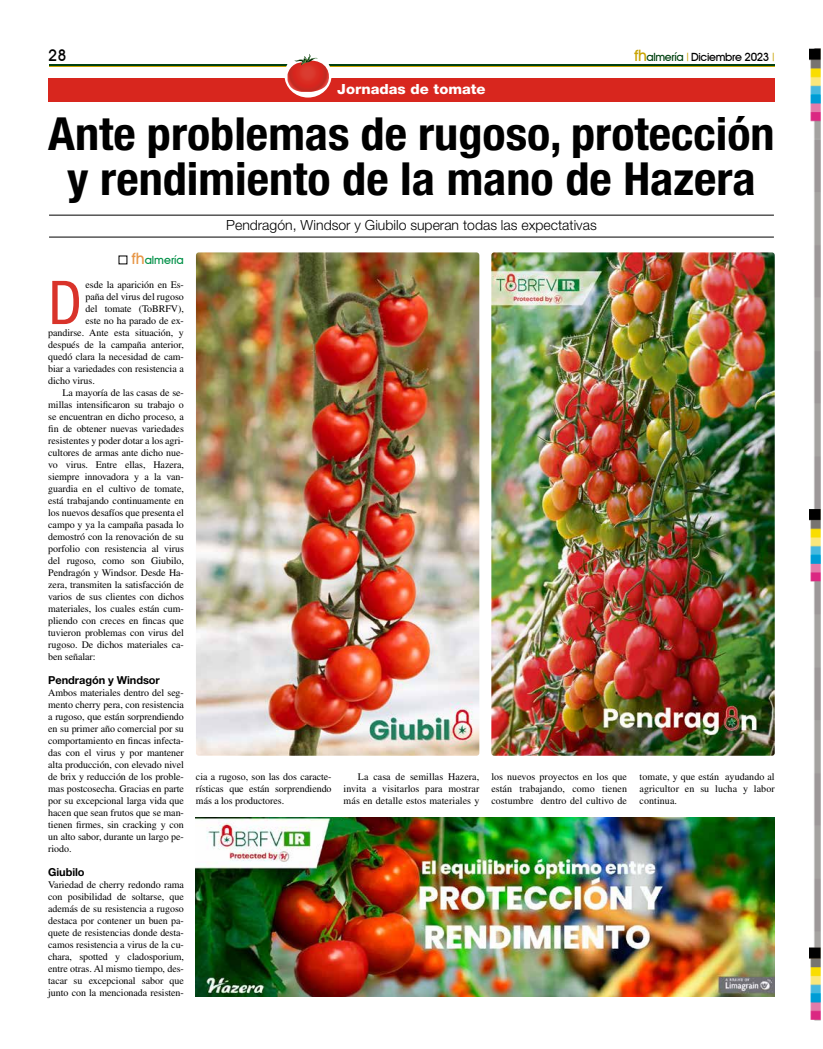
<style>
.page{position:relative;width:823px;height:1049px;background:#fff}
.page>*{position:absolute;margin:0;border:0;box-sizing:border-box;transform-origin:0 0}
.t1{font:condensed 60.4px "Helvetica Neue LT Std";color:#d9332a}
.t2{font:700 condensed 45.7px/45.5px "Helvetica Neue LT Std";color:#000;text-align:center;scale:1.06 1}
.t3{font:500 16px "Avant Garde IT Cby BT";color:#000}
.t4{font:300 14px "Helvetica Neue LT Std";color:#000}
.t5{font:800 14px "Helvetica Neue LT Std";color:#fff;scale:1.06 1}
.t6{font:500 11.3px "Avant Garde IT Cby BT";letter-spacing:-.03em;color:#000}
.t7{font:500 11.3px "Avant Garde IT Cby BT";color:#009047}
.t8{font:700 11px "Helvetica Neue LT Std";letter-spacing:-.005em;color:#000}
.t9{font:10px/12px "Times LT Std";letter-spacing:-.005em;color:#000;text-align:justify}
.s1{font-size:15.7px;color:#c9a300}
.s2{color:#004110}
.s3{font-family:"Helvetica Neue LT Std";font-weight:400;font-stretch:condensed;color:#c9a300}
.s4{font-size:15.7px;color:#e79646}
</style>
<div class="page">
<hr style="left:49px;top:65px;width:725px;height:1px;background:#004110">
<hr style="left:49px;top:67px;width:725px;height:1px;background:#c9a300">
<img style="left:809px;top:48px;width:12px;height:973px">
<div style="left:48px;top:78px;width:726px;height:23px;background:#d8261e"></div>
<svg style="left:284px;top:53px;width:47px;height:45px"></svg>
<svg style="left:287px;top:53px;width:45px;height:39px"></svg>
<hr style="left:49px;top:215px;width:724px;height:1px;background:#000">
<hr style="left:49px;top:237px;width:724px;height:1px;background:#000">
<img style="left:196px;top:252px;width:283px;height:504px">
<img style="left:491px;top:252px;width:283px;height:504px">
<img style="left:196px;top:817px;width:578px;height:179px">
<h3 class="t3" style="left:48px;top:46px;width:20px">28</h3>
<p class="t6" style="left:633px;top:50px;width:142px"><span class="s1">fh</span><span class="s2">almería</span> <span class="s3">|</span> Diciembre 2023 <span class="s3">|</span></p>
<h3 class="t5" style="left:337px;top:81px;width:141px">Jornadas de tomate</h3>
<h2 class="t2" style="left:48px;top:110px;width:686px">Ante problemas de rugoso, protección y rendimiento de la mano de Hazera</h2>
<h3 class="t4" style="left:226px;top:217px;width:372px">Pendragón, Windsor y Giubilo superan todas las expectativas</h3>
<p class="t7" style="left:131px;top:253px;width:54px"><span class="s4">fh</span>almería</p>
<h1 class="t1" style="left:48px;top:268px;width:35px">D</h1>
<p class="t9" style="left:85px;top:279px;width:100px">esde la aparición en Es-</p>
<p class="t9" style="left:85px;top:291px;width:100px">paña del virus del rugoso</p>
<p class="t9" style="left:85px;top:303px;width:100px">del tomate (ToBRFV),</p>
<p class="t9" style="left:85px;top:315px;width:100px">este no ha parado de ex-</p>
<p class="t9" style="left:48px;top:327px;width:137px">pandirse. Ante esta situación, y</p>
<p class="t9" style="left:48px;top:339px;width:137px">después de la campaña anterior,</p>
<p class="t9" style="left:48px;top:351px;width:137px">quedó clara la necesidad de cam-</p>
<p class="t9" style="left:48px;top:363px;width:137px">biar a variedades con resistencia a</p>
<p class="t9" style="left:48px;top:375px;width:48px">dicho virus.</p>
<p class="t9" style="left:62px;top:387px;width:123px">La mayoría de las casas de se-</p>
<p class="t9" style="left:48px;top:399px;width:137px">millas intensificaron su trabajo o</p>
<p class="t9" style="left:48px;top:411px;width:137px">se encuentran en dicho proceso, a</p>
<p class="t9" style="left:48px;top:423px;width:137px">fin de obtener nuevas variedades</p>
<p class="t9" style="left:48px;top:435px;width:137px">resistentes y poder dotar a los agri-</p>
<p class="t9" style="left:48px;top:447px;width:137px">cultores de armas ante dicho nue-</p>
<p class="t9" style="left:48px;top:459px;width:137px">vo virus. Entre ellas, Hazera,</p>
<p class="t9" style="left:48px;top:471px;width:137px">siempre innovadora y a la van-</p>
<p class="t9" style="left:48px;top:483px;width:137px">guardia en el cultivo de tomate,</p>
<p class="t9" style="left:48px;top:495px;width:137px">está trabajando continuamente en</p>
<p class="t9" style="left:48px;top:507px;width:137px">los nuevos desafíos que presenta el</p>
<p class="t9" style="left:48px;top:519px;width:137px">campo y ya la campaña pasada lo</p>
<p class="t9" style="left:48px;top:531px;width:137px">demostró con la renovación de su</p>
<p class="t9" style="left:48px;top:543px;width:137px">porfolio con resistencia al virus</p>
<p class="t9" style="left:48px;top:555px;width:137px">del rugoso, como son Giubilo,</p>
<p class="t9" style="left:48px;top:567px;width:137px">Pendragón y Windsor. Desde Ha-</p>
<p class="t9" style="left:48px;top:579px;width:137px">zera, transmiten la satisfacción de</p>
<p class="t9" style="left:48px;top:591px;width:137px">varios de sus clientes con dichos</p>
<p class="t9" style="left:48px;top:603px;width:137px">materiales, los cuales están cum-</p>
<p class="t9" style="left:48px;top:615px;width:137px">pliendo con creces en fincas que</p>
<p class="t9" style="left:48px;top:627px;width:137px">tuvieron problemas con virus del</p>
<p class="t9" style="left:48px;top:639px;width:137px">rugoso. De dichos materiales ca-</p>
<p class="t9" style="left:48px;top:651px;width:49px">ben señalar:</p>
<p class="t8" style="left:48px;top:673px;width:113px">Pendragón y Windsor</p>
<p class="t9" style="left:48px;top:687px;width:137px">Ambos materiales dentro del seg&shy;mento cherry pera, con resistencia a rugoso, que están sorprendiendo en su primer año comercial por su comportamiento en fincas infecta&shy;das con el virus y por mantener alta producción, con elevado nivel de brix y reducción de los proble&shy;mas postcosecha. Gracias en parte por su excepcional larga vida que hacen que sean frutos que se man&shy;tienen firmes, sin cracking y con un alto sabor, durante un largo pe&shy;riodo.</p>
<p class="t8" style="left:48px;top:865px;width:38px">Giubilo</p>
<p class="t9" style="left:48px;top:879px;width:137px">Variedad de cherry redondo rama con posibilidad de soltarse, que además de su resistencia a rugoso destaca por contener un buen pa&shy;quete de resistencias donde desta&shy;camos resistencia a virus de la cu&shy;chara, spotted y cladosporium, entre otras. Al mismo tiempo, des&shy;tacar su excepcional sabor que junto con la mencionada resisten-</p>
<p class="t9" style="left:196px;top:771px;width:137px">cia a rugoso, son las dos caracte&shy;rísticas que están sorprendiendo más a los productores.</p>
<p class="t9" style="left:343px;top:771px;width:137px;text-indent:14px">La casa de semillas Hazera, invita a visitarlos para mostrar más en detalle estos materiales y</p>
<p class="t9" style="left:491px;top:771px;width:137px">los nuevos proyectos en los que están trabajando, como tienen costumbre dentro del cultivo de</p>
<p class="t9" style="left:639px;top:771px;width:137px">tomate, y que están ayudando al agricultor en su lucha y labor continua.</p>
</div>
